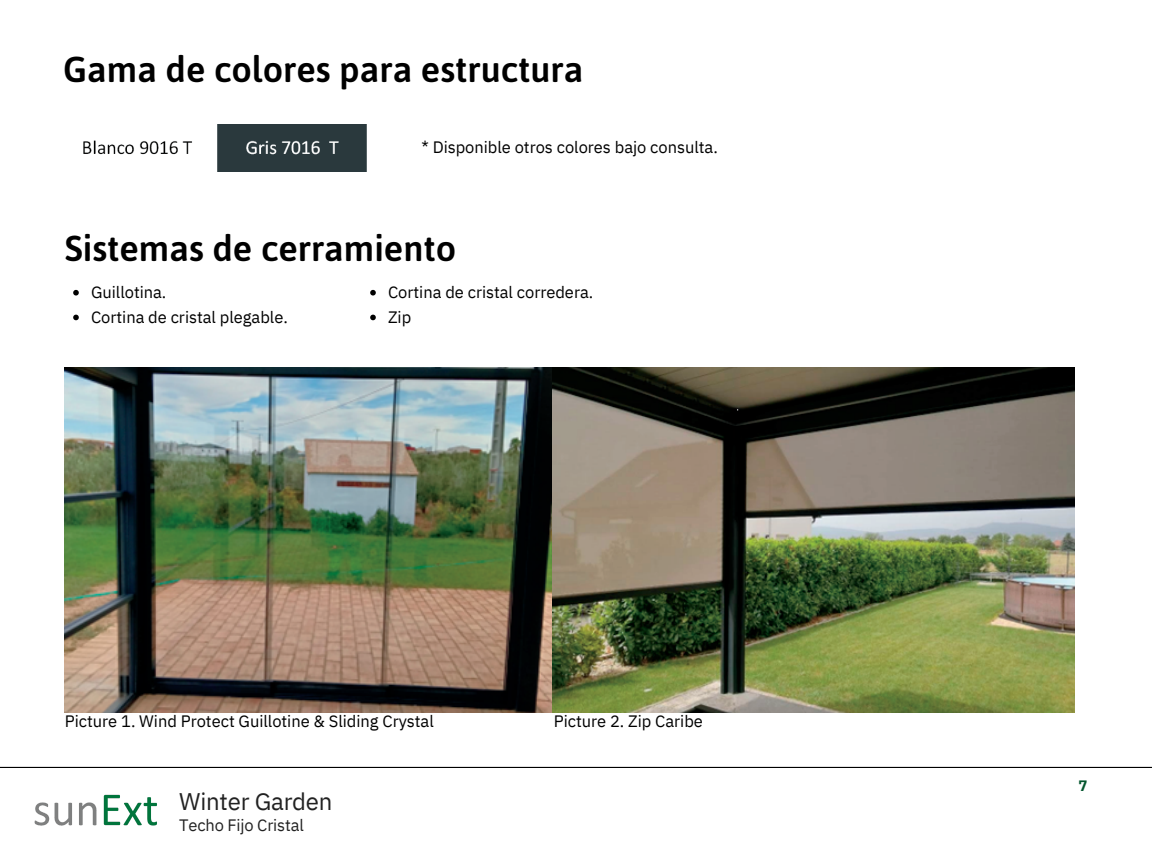
<style>
.page{position:relative;width:1152px;height:864px;background:#fff}
.page>*{position:absolute;margin:0;border:0;box-sizing:border-box;transform-origin:0 0}
.t1{font:500 36px "Asap";color:#000}
.t2{font:24px "IBM Plex Sans";letter-spacing:-.01em;color:#222}
.t3{font:16.5px "IBM Plex Sans";color:#000}
.t4{font:16.5px "IBM Plex Sans";letter-spacing:-.01em;color:#222}
.t5{font:700 15px "IBM Plex Sans";color:#03562e}
</style>
<div class="page">
<hr style="left:0;top:767px;width:1152px;height:1px;background:#000">
<img style="left:34px;top:794px;width:123px;height:32px">
<svg style="left:73px;top:290px;width:6px;height:6px"></svg>
<svg style="left:73px;top:315px;width:6px;height:5px"></svg>
<img style="left:65px;top:367px;width:1010px;height:346px">
<svg style="left:370px;top:290px;width:6px;height:6px"></svg>
<svg style="left:370px;top:315px;width:6px;height:5px"></svg>
<img style="left:83px;top:125px;width:284px;height:47px">
<p class="t1" style="left:63px;top:45px;width:522px">Gama de colores para estructura</p>
<p class="t3" style="left:421px;top:136px;width:298px">* Disponible otros colores bajo consulta.</p>
<p class="t1" style="left:65px;top:224px;width:393px">Sistemas de cerramiento</p>
<h1 class="t3" style="left:91px;top:281px;width:77px">Guillotina.</h1>
<p class="t3" style="left:91px;top:306px;width:198px">Cortina de cristal plegable.</p>
<p class="t3" style="left:388px;top:281px;width:207px">Cortina de cristal corredera.</p>
<p class="t3" style="left:388px;top:306px;width:25px">Zip</p>
<p class="t3" style="left:65px;top:710px;width:371px">Picture 1. Wind Protect Guillotine &amp; Sliding Crystal</p>
<p class="t3" style="left:554px;top:710px;width:151px">Picture 2. Zip Caribe</p>
<p class="t2" style="left:179px;top:785px;width:155px">Winter Garden</p>
<p class="t4" style="left:179px;top:814px;width:126px">Techo Fijo Cristal</p>
<p class="t5" style="left:1078px;top:776px;width:10px">7</p>
</div>
